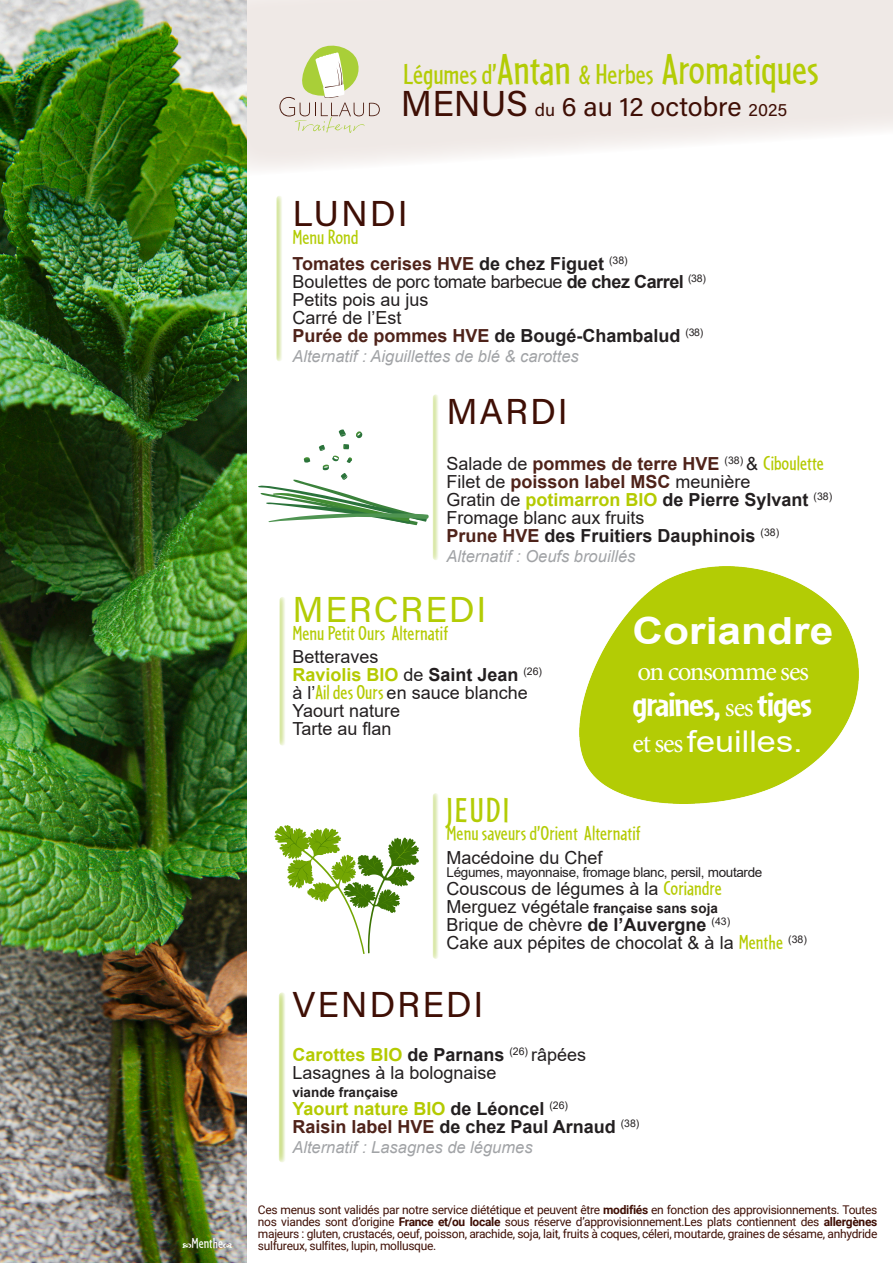
<style>
.page{position:relative;width:893px;height:1263px;background:#fff}
.page>*{position:absolute;margin:0;border:0;box-sizing:border-box;transform-origin:0 0}
.t1{font:45px "Cafeteria";letter-spacing:-.005em;color:#b3cc05}
.t2{font:700 37.5px "Arial";color:#fff;scale:1.13 1}
.t3{font:36px "Acumin Pro";letter-spacing:.05em;color:#3f0f05}
.t4{font:700 36px "Cafeteria";letter-spacing:-.025em;color:#fff;scale:1.14 1}
.t5{font:36px "Acumin Pro";letter-spacing:.05em;color:#b3cc05}
.t6{font:36px "Cafeteria";letter-spacing:.05em;color:#b3cc05}
.t7{font:30px "Arial";color:#fff;scale:1.14 1}
.t8{font:27px "Acumin Pro";color:#3f0f05}
.t9{font:27px "Minion Pro";letter-spacing:-.05em;color:#fff}
.t10{font:21px "Cafeteria";color:#b3cc05}
.Menu{font:18px "Arial";color:#231f20}
.Menu-2{font:700 18px "Arial";color:#231f20}
.Menu-3{font:700 18px "Arial";color:#b4ca01}
.Menu-4{font:700 18px "Arial";color:#4f231a}
.Menu-5{font:18px "Arial";letter-spacing:-.025em;color:#231f20}
.Alternatif{font:italic 16.5px "Arial";color:#a1a3a6}
.Menu-6{font:15px "Cafeteria";color:#fff}
.Menu-7{font:13.5px "Arial";letter-spacing:-.025em;color:#231f20}
.Menu-8{font:700 13.5px "Arial";color:#231f20}
.t11{font:12px/12px "Roboto";letter-spacing:-.025em;color:#3f0f05;text-align:justify}
.s1{font-size:30px}
.s2{font-size:27px}
.s3{font-size:36px}
.s4{font-size:18px}
.s5{color:#231f20}
.s6{font-weight:700}
.s7{color:#4f231a}
.s8{font-weight:400;color:#231f20}
.s9{font-family:"Cafeteria";font-weight:400;font-size:21px;color:#b4ca01}
.s10{font-weight:700;color:#4f231a}
.s11{font-weight:400}
.s12{color:#b4ca01}
.s13{font-family:"Cafeteria";font-size:21px;color:#b4ca01}
.s14{font-family:"Minion Pro";font-weight:400;font-size:27px}
.s15{font-family:"Minion Pro";font-size:27px}
.s16{font-weight:400;font-size:18px}
</style>
<div class="page">
<svg style="left:247px;top:0;width:646px;height:169px;fill:#efe9e6"></svg>
<img style="left:0;top:0;width:247px;height:1263px">
<svg style="left:433px;top:394px;width:6px;height:166px"></svg>
<svg style="left:276px;top:196px;width:7px;height:165px"></svg>
<svg style="left:279px;top:597px;width:7px;height:149px"></svg>
<svg style="left:433px;top:793px;width:6px;height:166px"></svg>
<svg style="left:279px;top:992px;width:7px;height:170px"></svg>
<svg style="left:279px;top:41px;width:101px;height:92px;background:#e1e1c7"></svg>
<img style="left:579px;top:566px;width:280px;height:238px">
<svg style="left:274px;top:825px;width:145px;height:129px"></svg>
<svg style="left:339px;top:429px;width:7px;height:8px"></svg>
<svg style="left:356px;top:431px;width:6px;height:7px"></svg>
<svg style="left:258px;top:444px;width:171px;height:81px"></svg>
<svg style="left:183px;top:1243px;width:8px;height:5px"></svg>
<svg style="left:223px;top:1243px;width:9px;height:5px"></svg>
<p class="Menu-6" style="left:191px;top:1233px;width:33px">Menthe</p>
<p class="t1" style="left:403px;top:41px;width:417px"><span class="s1">Légumes d’</span>Antan <span class="s2">&amp;</span> <span class="s1">Herbes</span> Aromatiques</p>
<p class="t8" style="left:401px;top:88px;width:388px"><span class="s3">MENUS</span> <span class="s4">du</span> 6 au 12 octobre <span class="s4">2025</span></p>
<p class="t3" style="left:292px;top:189px;width:117px">LUNDI</p>
<p class="t10" style="left:292px;top:224px;width:68px">Menu Rond</p>
<p class="Menu-4" style="left:292px;top:251px;width:337px">Tomates cerises HVE <span class="s5">de chez Figuet</span> <sup>(38)</sup></p>
<p class="Menu-5" style="left:292px;top:270px;width:415px">Boulettes de porc tomate barbecue <span class="s6">de chez Carrel</span> <sup>(38)</sup></p>
<p class="Menu" style="left:292px;top:288px;width:138px">Petits pois au jus</p>
<p class="Menu" style="left:292px;top:306px;width:111px">Carré de l’Est</p>
<p class="Menu-2" style="left:292px;top:323px;width:412px"><span class="s7">Purée de pommes HVE</span> de Bougé-Chambalud <sup>(38)</sup></p>
<p class="Alternatif" style="left:292px;top:346px;width:288px">Alternatif : Aiguillettes de blé &amp; carottes</p>
<p class="t3" style="left:446px;top:387px;width:123px">MARDI</p>
<p class="Menu-4" style="left:446px;top:451px;width:379px"><span class="s8">Salade de</span> pommes de terre HVE <sup>(38)</sup> <span class="s8">&amp;</span> <span class="s9">Ciboulette</span></p>
<p class="Menu" style="left:446px;top:470px;width:306px">Filet de <span class="s10">poisson label MSC</span> meunière</p>
<p class="Menu-2" style="left:446px;top:487px;width:387px"><span class="s11">Gratin de</span> <span class="s12">potimarron BIO</span> de Pierre Sylvant <sup>(38)</sup></p>
<p class="Menu" style="left:446px;top:506px;width:200px">Fromage blanc aux fruits</p>
<p class="Menu-2" style="left:446px;top:523px;width:334px"><span class="s7">Prune HVE</span> des Fruitiers Dauphinois <sup>(38)</sup></p>
<p class="Alternatif" style="left:446px;top:546px;width:190px">Alternatif : Oeufs brouillés</p>
<p class="t5" style="left:292px;top:584px;width:196px">MERCREDI</p>
<p class="t10" style="left:292px;top:620px;width:157px">Menu Petit Ours <span class="s12">Alternatif</span></p>
<p class="Menu" style="left:292px;top:644px;width:88px">Betteraves</p>
<p class="Menu-3" style="left:292px;top:662px;width:251px">Raviolis BIO <span class="s8">de</span> <span class="s5">Saint Jean</span> <sup>(26)</sup></p>
<p class="Menu" style="left:292px;top:680px;width:237px">à l’<span class="s13">Ail des Ours</span> en sauce blanche</p>
<p class="Menu" style="left:292px;top:698px;width:109px">Yaourt nature</p>
<p class="Menu" style="left:292px;top:716px;width:101px">Tarte au flan</p>
<p class="t2" style="left:633px;top:604px;width:179px">Coriandre</p>
<p class="t9" style="left:637px;top:653px;width:173px">on consomme ses</p>
<p class="t4" style="left:633px;top:681px;width:159px">graines, <span class="s14">ses</span> tiges</p>
<p class="t7" style="left:633px;top:721px;width:151px"><span class="s15">et ses</span> feuilles.</p>
<p class="t6" style="left:446px;top:787px;width:64px">JEUDI</p>
<p class="t10" style="left:446px;top:820px;width:196px">Menu saveurs d’Orient <span class="s12">Alternatif</span></p>
<p class="Menu" style="left:446px;top:845px;width:158px">Macédoine du Chef</p>
<p class="Menu-7" style="left:446px;top:863px;width:317px">Légumes, mayonnaise, fromage blanc, persil, moutarde</p>
<p class="Menu" style="left:446px;top:876px;width:277px">Couscous de légumes à la <span class="s13">Coriandre</span></p>
<p class="Menu-8" style="left:446px;top:899px;width:273px"><span class="s16">Merguez végétale</span> française sans soja</p>
<p class="Menu" style="left:446px;top:912px;width:285px">Brique de chèvre <span class="s6">de l’Auvergne</span> <sup>(43)</sup></p>
<p class="Menu" style="left:446px;top:930px;width:362px">Cake aux pépites de chocolat &amp; à la <span class="s13">Menthe</span> <sup>(38)</sup></p>
<p class="t3" style="left:292px;top:980px;width:193px">VENDREDI</p>
<p class="Menu-3" style="left:292px;top:1042px;width:295px">Carottes BIO <span class="s5">de Parnans</span> <sup>(26)</sup> <span class="s8">râpées</span></p>
<p class="Menu" style="left:292px;top:1060px;width:206px">Lasagnes à la bolognaise</p>
<p class="Menu-8" style="left:292px;top:1083px;width:107px">viande française</p>
<p class="Menu-3" style="left:292px;top:1096px;width:277px">Yaourt nature BIO <span class="s5">de Léoncel</span> <sup>(26)</sup></p>
<p class="Menu-2" style="left:292px;top:1114px;width:349px"><span class="s7">Raisin label HVE</span> de chez Paul Arnaud <sup>(38)</sup></p>
<p class="Alternatif" style="left:292px;top:1137px;width:242px">Alternatif : Lasagnes de légumes</p>
<p class="t11" style="left:258px;top:1203px;width:621px">Ces menus sont validés par notre service diététique et peuvent être <span class="s6">modifiés</span> en fonction des approvisionnements. Toutes nos viandes sont d’origine <span class="s6">France et/ou locale</span> sous réserve d’approvisionnement.Les plats contiennent des <span class="s6">allergènes </span>majeurs : gluten, crustacés, oeuf, poisson, arachide, soja, lait, fruits à coques, céleri, moutarde, graines de sésame, anhydride sulfureux, sulfites, lupin, mollusque.</p>
</div>
